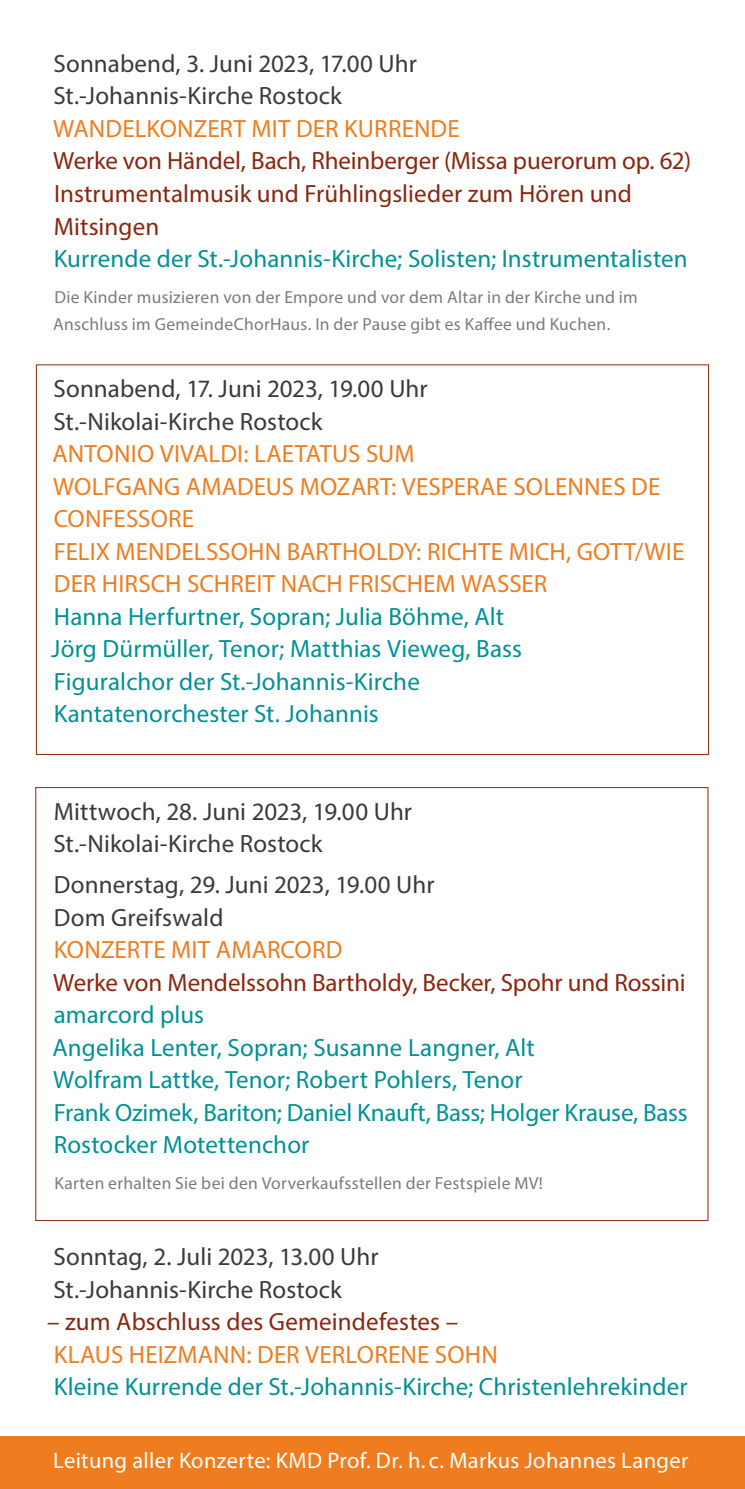
<style>
.page{position:relative;width:745px;height:1489px;background:#fff}
.page>*{position:absolute;margin:0;border:0;box-sizing:border-box;transform-origin:0 0}
.t1{font:25px/32.5px "Myriad Pro";letter-spacing:.005em;color:#009195}
.t2{font:25px "Myriad Pro";letter-spacing:.005em;color:#3a3a39}
.t3{font:25px/32.5px "Myriad Pro";letter-spacing:.005em;color:#ef7d20}
.t4{font:25px "Myriad Pro";letter-spacing:-.005em;color:#8a260f}
.t5{font:22.5px "Myriad Pro";letter-spacing:.01em;color:#fff}
.t6{font:17.5px/27.5px "Myriad Pro";letter-spacing:.02em;color:#7a7b7a}
.s1{color:#8a260f}
</style>
<div class="page">
<div style="left:0;top:1435px;width:744px;height:53px;background:#ef7d20"></div>
<p class="t2" style="left:53px;top:48px;width:364px">Sonnabend, 3. Juni 2023, 17.00 Uhr</p>
<p class="t2" style="left:53px;top:81px;width:289px">St.-Johannis-Kirche Rostock</p>
<p class="t3" style="left:53px;top:112px;width:408px">WANDELKONZERT MIT DER KURRENDE</p>
<p class="t4" style="left:53px;top:146px;width:639px">Werke von Händel, Bach, Rheinberger (Missa puerorum op. 62)</p>
<p class="t1" style="left:54px;top:177px;width:635px"><span class="s1">Instrumentalmusik und Frühlingslieder zum Hören und<br>Mitsingen<br></span>Kurrende der St.-Johannis-Kirche; Solisten; Instrumentalisten</p>
<p class="t6" style="left:53px;top:283px;width:586px">Die Kinder musizieren von der Empore und vor dem Altar in der Kirche und im<br>Anschluss im GemeindeChorHaus. In der Pause gibt es Kaffee und Kuchen.</p>
<p class="t2" style="left:53px;top:373px;width:375px">Sonnabend, 17. Juni 2023, 19.00 Uhr</p>
<p class="t2" style="left:53px;top:406px;width:270px">St.-Nikolai-Kirche Rostock</p>
<p class="t3" style="left:52px;top:437px;width:363px">ANTONIO VIVALDI: LAETATUS SUM</p>
<p class="t3" style="left:53px;top:469px;width:608px">WOLFGANG AMADEUS MOZART: VESPERAE SOLENNES DE<br>CONFESSORE</p>
<p class="t3" style="left:54px;top:534px;width:631px">FELIX MENDELSSOHN BARTHOLDY: RICHTE MICH, GOTT/WIE<br>DER HIRSCH SCHREIT NACH FRISCHEM WASSER</p>
<p class="t1" style="left:54px;top:599px;width:451px">Hanna Herfurtner, Sopran; Julia Böhme, Alt</p>
<p class="t1" style="left:51px;top:632px;width:472px">Jörg Dürmüller, Tenor; Matthias Vieweg, Bass</p>
<p class="t1" style="left:54px;top:664px;width:367px">Figuralchor der St.-Johannis-Kirche<br>Kantatenorchester St. Johannis</p>
<p class="t2" style="left:54px;top:796px;width:360px">Mittwoch, 28. Juni 2023, 19.00 Uhr</p>
<p class="t2" style="left:53px;top:828px;width:270px">St.-Nikolai-Kirche Rostock</p>
<p class="t2" style="left:54px;top:869px;width:382px">Donnerstag, 29. Juni 2023, 19.00 Uhr</p>
<p class="t2" style="left:54px;top:901px;width:171px">Dom Greifswald</p>
<p class="t3" style="left:54px;top:933px;width:290px">KONZERTE MIT AMARCORD</p>
<p class="t4" style="left:53px;top:966px;width:633px">Werke von Mendelssohn Bartholdy, Becker, Spohr und Rossini</p>
<p class="t1" style="left:54px;top:998px;width:152px">amarcord plus</p>
<p class="t1" style="left:52px;top:1030px;width:483px">Angelika Lenter, Sopran; Susanne Langner, Alt</p>
<p class="t1" style="left:53px;top:1063px;width:470px">Wolfram Lattke, Tenor; Robert Pohlers, Tenor</p>
<p class="t1" style="left:54px;top:1095px;width:635px">Frank Ozimek, Bariton; Daniel Knauft, Bass; Holger Krause, Bass</p>
<p class="t1" style="left:54px;top:1128px;width:257px">Rostocker Motettenchor</p>
<p class="t6" style="left:54px;top:1168px;width:490px">Karten erhalten Sie bei den Vorverkaufsstellen der Festspiele MV!</p>
<p class="t2" style="left:53px;top:1241px;width:326px">Sonntag, 2. Juli 2023, 13.00 Uhr</p>
<p class="t2" style="left:53px;top:1273px;width:289px">St.-Johannis-Kirche Rostock</p>
<p class="t4" style="left:47px;top:1306px;width:412px">– zum Abschluss des Gemeindefestes –</p>
<p class="t3" style="left:54px;top:1337px;width:445px">KLAUS HEIZMANN: DER VERLORENE SOHN</p>
<p class="t1" style="left:54px;top:1369px;width:635px">Kleine Kurrende der St.-Johannis-Kirche; Christenlehrekinder</p>
<p class="t5" style="left:53px;top:1446px;width:636px">Leitung aller Konzerte: KMD Prof. Dr. h. c. Markus Johannes Langer</p>
<p class="t5" style="left:53px;top:1446px;width:514px">St.-Johannis-Kantorei Rostock – Veranstaltungen 2023</p>
</div>
